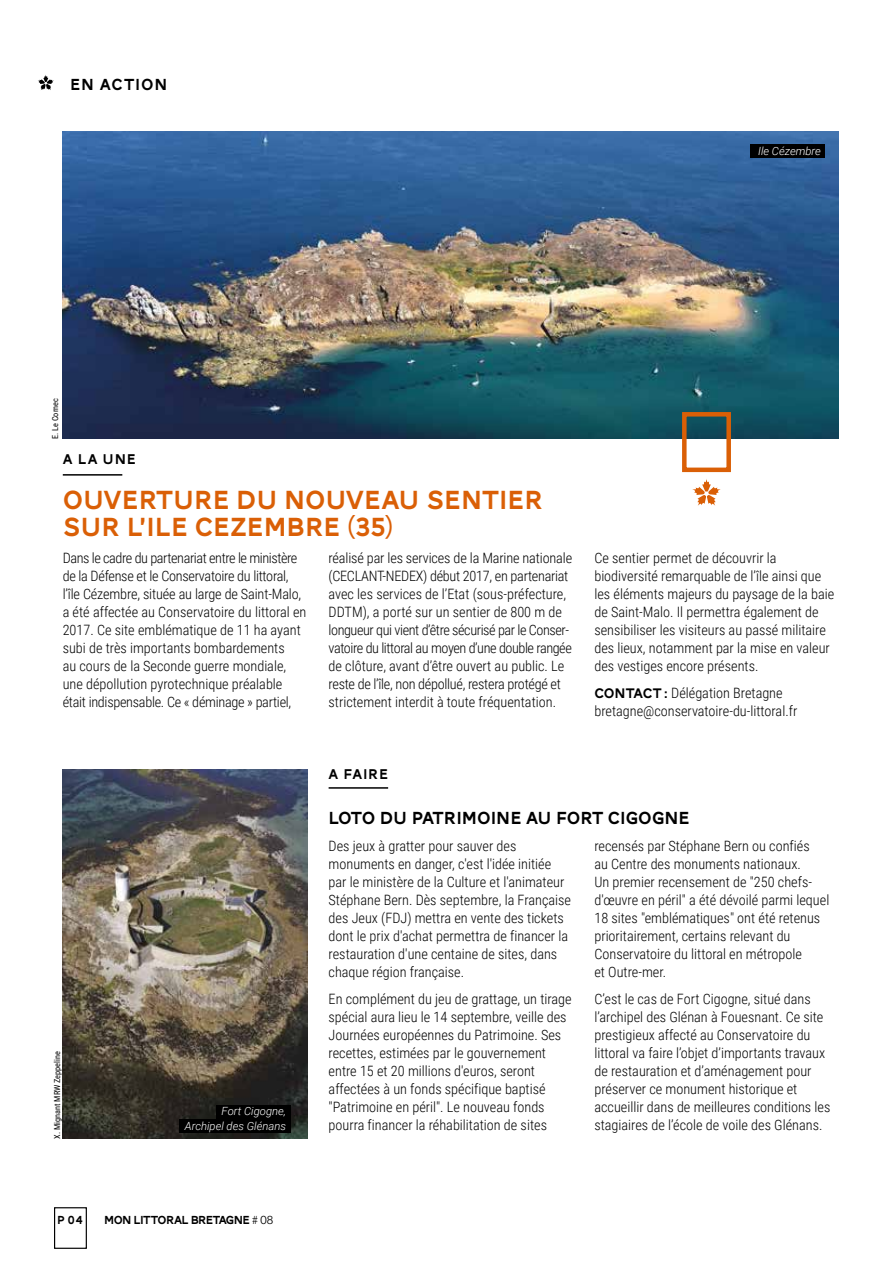
<style>
.page{position:relative;width:893px;height:1263px;background:#fff}
.page>*{position:absolute;margin:0;border:0;box-sizing:border-box;transform-origin:0 0}
.t1{font:27px/27px "AW Conqueror Carved One";color:#da5f06}
.t2{font:18px "AW Conqueror Carved One";color:#000}
.t3{font:16.5px "AW Conqueror Carved One";letter-spacing:.05em;color:#000}
.t4{font:14.55px "AW Conqueror Carved One";letter-spacing:.05em;color:#000}
.t5{font:300 14.25px/18px "Roboto Condensed";color:#000}
.t6{font:12px "AW Conqueror Carved One";letter-spacing:-.05em;color:#000}
.t7{font:italic 300 11.25px/15px "Roboto";color:#fff;text-align:right}
.t8{font:8.25px "Roboto Condensed";color:#000}
.s1{font-family:"AW Conqueror Carved One";font-weight:400}
.s2{font-family:"AW Conqueror Sans";font-weight:300}
</style>
<div class="page">
<div style="left:54px;top:1207px;width:33px;height:42px;border:1px solid #000"></div>
<hr style="left:63px;top:474px;width:59px;height:2px;background:#000">
<hr style="left:329px;top:787px;width:59px;height:2px;background:#000">
<img style="left:63px;top:131px;width:776px;height:308px">
<img style="left:63px;top:770px;width:244px;height:369px">
<div style="left:179px;top:1119px;width:112px;height:14px;background:#000"></div>
<div style="left:216px;top:1105px;width:75px;height:14px;background:#000"></div>
<div style="left:750px;top:144px;width:75px;height:14px;background:#000"></div>
<svg style="left:38px;top:75px;width:16px;height:15px"></svg>
<div style="left:682px;top:412px;width:49px;height:60px;border:4px solid #da5f06"></div>
<svg style="left:692px;top:479px;width:29px;height:27px"></svg>
<p class="t3" style="left:70px;top:77px;width:99px">EN ACTION</p>
<p class="t8" style="left:49px;top:439px;width:42px;rotate:-90deg">E. Le Cornec</p>
<p class="t4" style="left:63px;top:453px;width:75px">A LA UNE</p>
<h1 class="t1" style="left:63px;top:489px;width:482px">OUVERTURE DU NOUVEAU SENTIER<br>SUR L’ILE CEZEMBRE (35)</h1>
<p class="t7" style="left:758px;top:143px;width:64px">Ile Cézembre</p>
<p class="t5" style="left:63px;top:549px;width:245px">Dans le cadre du partenariat entre le ministère de la Défense et le Conservatoire du littoral, l’île Cézembre, située au large de Saint-Malo, a été affectée au Conservatoire du littoral en 2017. Ce site emblématique de 11 ha ayant subi de très importants bombardements<br>au cours de la Seconde guerre mondiale, une dépollution pyrotechnique préalable était indispensable. Ce « déminage » partiel,</p>
<p class="t5" style="left:329px;top:549px;width:245px">réalisé par les services de la Marine nationale (CECLANT-NEDEX) début 2017, en partenariat avec les services de l’Etat (sous-préfecture, DDTM), a porté sur un sentier de 800 m de longueur qui vient d’être sécurisé par le Conser&shy;vatoire du littoral au moyen d’une double rangée de clôture, avant d’être ouvert au public. Le reste de l’île, non dépollué, restera protégé et strictement interdit à toute fréquentation.</p>
<p class="t5" style="left:594px;top:549px;width:241px">Ce sentier permet de découvrir la biodiversité remarquable de l’île ainsi que les éléments majeurs du paysage de la baie de Saint-Malo. Il permettra également de sensibiliser les visiteurs au passé militaire des lieux, notamment par la mise en valeur des vestiges encore présents.</p>
<p class="t5" style="left:594px;top:684px;width:204px"><span class="s1">CONTACT :</span> Délégation Bretagne bretagne@conservatoire-du-littoral.fr</p>
<p class="t4" style="left:329px;top:768px;width:61px">A FAIRE</p>
<p class="t8" style="left:52px;top:1139px;width:89px;rotate:-90deg">X. Mignant MRW Zeppeline</p>
<p class="t7" style="left:185px;top:1103px;width:103px">Fort Cigogne,<br>Archipel des Glénans</p>
<p class="t6" style="left:57px;top:1214px;width:27px">P 04</p>
<p class="t6" style="left:104px;top:1215px;width:171px">MON LITTORAL BRETAGNE <span class="s2"># 08</span></p>
<p class="t2" style="left:329px;top:810px;width:363px">LOTO DU PATRIMOINE AU FORT CIGOGNE</p>
<p class="t5" style="left:329px;top:837px;width:244px">Des jeux à gratter pour sauver des monuments en danger, c'est l'idée initiée par le ministère de la Culture et l'animateur Stéphane Bern. Dès septembre, la Française des Jeux (FDJ) mettra en vente des tickets dont le prix d'achat permettra de financer la restauration d'une centaine de sites, dans chaque région française.</p>
<p class="t5" style="left:329px;top:990px;width:245px">En complément du jeu de grattage, un tirage spécial aura lieu le 14 septembre, veille des Journées européennes du Patrimoine. Ses recettes, estimées par le gouvernement entre 15 et 20 millions d'euros, seront affectées à un fonds spécifique baptisé "Patrimoine en péril". Le nouveau fonds pourra financer la réhabilitation de sites</p>
<p class="t5" style="left:594px;top:837px;width:236px">recensés par Stéphane Bern ou confiés<br>au Centre des monuments nationaux.<br>Un premier recensement de "250 chefs&shy;d'œuvre en péril" a été dévoilé parmi lequel 18 sites "emblématiques" ont été retenus prioritairement, certains relevant du Conservatoire du littoral en métropole<br>et Outre-mer.</p>
<p class="t5" style="left:594px;top:990px;width:237px">C’est le cas de Fort Cigogne, situé dans l’archipel des Glénan à Fouesnant. Ce site prestigieux affecté au Conservatoire du littoral va faire l’objet d’importants travaux de restauration et d’aménagement pour préserver ce monument historique et accueillir dans de meilleures conditions les stagiaires de l’école de voile des Glénans.</p>
</div>
